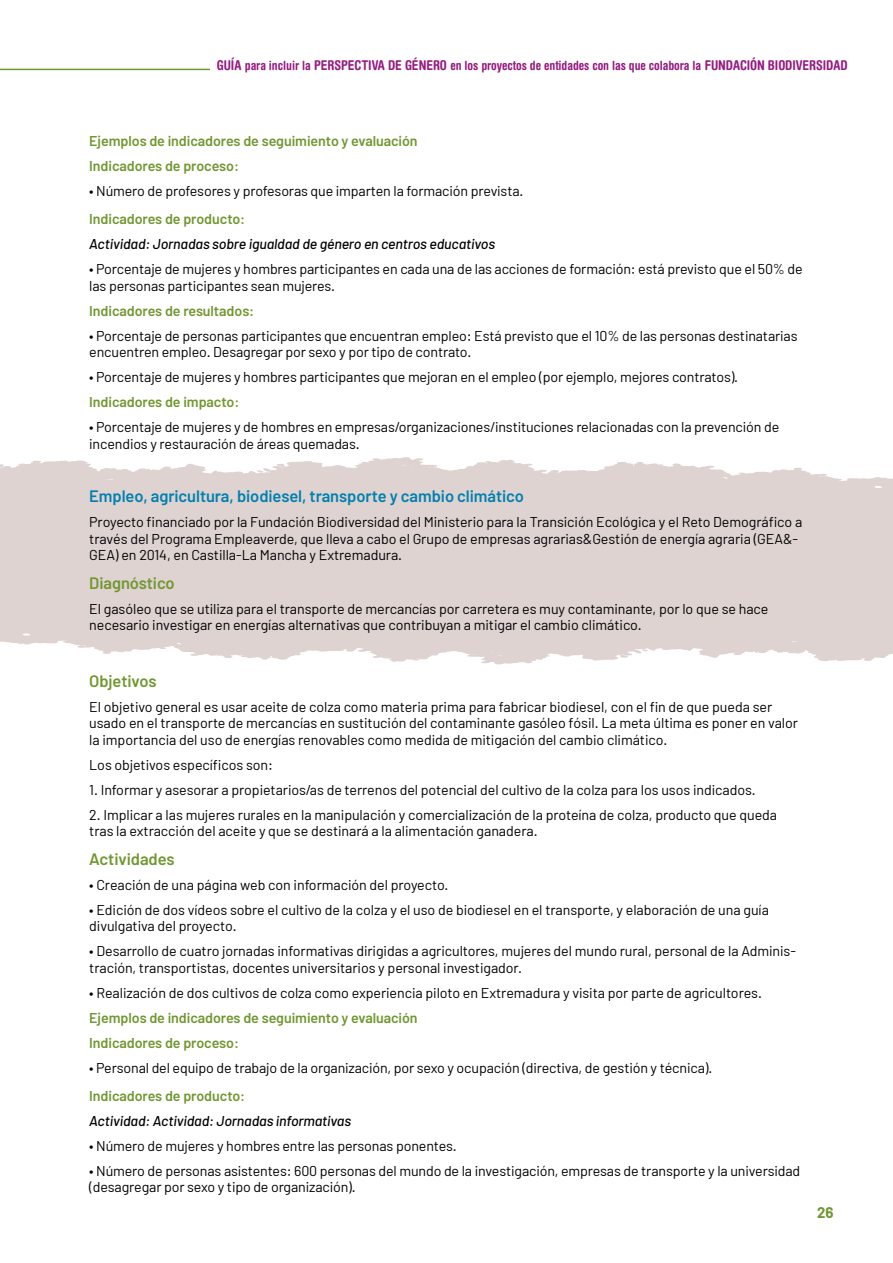
<style>
.page{position:relative;width:893px;height:1263px;background:#fff}
.page>*{position:absolute;margin:0;border:0;box-sizing:border-box;transform-origin:0 0}
.t1{font:600 16.5px "Barlow";letter-spacing:-.005em;color:#0080af}
.t2{font:600 16.5px "Barlow";letter-spacing:-.005em;color:#709730}
.t3{font:700 15px "Barlow";color:#709730}
.t4{font:14.25px/16.5px "Barlow";letter-spacing:-.005em;color:#000}
.t5{font:600 14.25px/25px "Barlow";letter-spacing:-.005em;color:#709730}
.t6{font:italic 500 14.25px "Barlow";letter-spacing:-.01em;color:#000}
.t7{font:700 condensed 12.75px "Helvetica Rounded";letter-spacing:-.005em;color:#951b81}
.s1{font-size:13.5px}
</style>
<div class="page">
<hr style="left:0;top:69px;width:210px;height:1px;background:#709730">
<svg style="left:0;top:457px;width:893px;height:36px;fill:#ded3d0"></svg>
<div style="left:0;top:493px;width:893px;height:171px;background:#ded3d0"></div>
<p class="t7" style="left:217px;top:58px;width:632px"><span class="s1">GUÍA</span> para incluir la <span class="s1">PERSPECTIVA DE GÉNERO</span> en los proyectos de entidades con las que colabora la <span class="s1">FUNDACIÓN BIODIVERSIDAD</span></p>
<p class="t5" style="left:89px;top:130px;width:330px">Ejemplos de indicadores de seguimiento y evaluación<br>Indicadores de proceso:</p>
<p class="t4" style="left:89px;top:184px;width:436px">• Número de profesores y profesoras que imparten la formación prevista.</p>
<p class="t5" style="left:89px;top:208px;width:158px">Indicadores de producto:</p>
<p class="t6" style="left:89px;top:239px;width:407px">Actividad: Jornadas sobre igualdad de género en centros educativos</p>
<p class="t4" style="left:89px;top:262px;width:715px">• Porcentaje de mujeres y hombres participantes en cada una de las acciones de formación: está previsto que el 50% de las personas participantes sean mujeres.</p>
<p class="t5" style="left:89px;top:300px;width:167px">Indicadores de resultados:</p>
<p class="t4" style="left:89px;top:329px;width:710px">• Porcentaje de personas participantes que encuentran empleo: Está previsto que el 10% de las personas destinatarias encuentren empleo. Desagregar por sexo y por tipo de contrato.</p>
<p class="t4" style="left:89px;top:370px;width:650px">• Porcentaje de mujeres y hombres participantes que mejoran en el empleo (por ejemplo, mejores contratos).</p>
<p class="t5" style="left:89px;top:391px;width:152px">Indicadores de impacto:</p>
<p class="t4" style="left:89px;top:420px;width:691px">• Porcentaje de mujeres y de hombres en empresas/organizaciones/instituciones relacionadas con la prevención de incendios y restauración de áreas quemadas.</p>
<p class="t1" style="left:89px;top:490px;width:436px">Empleo, agricultura, biodiesel, transporte y cambio climático</p>
<p class="t4" style="left:89px;top:513px;width:714px">Proyecto financiado por la Fundación Biodiversidad del Ministerio para la Transición Ecológica y el Reto Demográfico a través del Programa Empleaverde, que lleva a cabo el Grupo de empresas agrarias&amp;Gestión de energía agraria (GEA&amp;-<br>GEA) en 2014, en Castilla-La Mancha y Extremadura.</p>
<p class="t2" style="left:89px;top:577px;width:87px">Diagnóstico</p>
<p class="t4" style="left:89px;top:601px;width:681px">El gasóleo que se utiliza para el transporte de mercancías por carretera es muy contaminante, por lo que se hace necesario investigar en energías alternativas que contribuyan a mitigar el cambio climático.</p>
<p class="t2" style="left:89px;top:675px;width:69px">Objetivos</p>
<p class="t4" style="left:89px;top:698px;width:710px">El objetivo general es usar aceite de colza como materia prima para fabricar biodiesel, con el fin de que pueda ser usado en el transporte de mercancías en sustitución del contaminante gasóleo fósil. La meta última es poner en valor la importancia del uso de energías renovables como medida de mitigación del cambio climático.</p>
<p class="t4" style="left:89px;top:756px;width:185px">Los objetivos específicos son:</p>
<p class="t4" style="left:89px;top:782px;width:668px">1. Informar y asesorar a propietarios/as de terrenos del potencial del cultivo de la colza para los usos indicados.</p>
<p class="t4" style="left:89px;top:807px;width:689px">2. Implicar a las mujeres rurales en la manipulación y comercialización de la proteína de colza, producto que queda tras la extracción del aceite y que se destinará a la alimentación ganadera.</p>
<p class="t2" style="left:89px;top:846px;width:87px">Actividades</p>
<p class="t4" style="left:89px;top:877px;width:361px">• Creación de una página web con información del proyecto.</p>
<p class="t4" style="left:89px;top:902px;width:681px">• Edición de dos vídeos sobre el cultivo de la colza y el uso de biodiesel en el transporte, y elaboración de una guía divulgativa del proyecto.</p>
<p class="t4" style="left:89px;top:944px;width:708px">• Desarrollo de cuatro jornadas informativas dirigidas a agricultores, mujeres del mundo rural, personal de la Adminis&shy;tración, transportistas, docentes universitarios y personal investigador.</p>
<p class="t4" style="left:89px;top:985px;width:674px">• Realización de dos cultivos de colza como experiencia piloto en Extremadura y visita por parte de agricultores.</p>
<p class="t5" style="left:89px;top:1006px;width:330px">Ejemplos de indicadores de seguimiento y evaluación<br>Indicadores de proceso:</p>
<p class="t4" style="left:89px;top:1060px;width:624px">• Personal del equipo de trabajo de la organización, por sexo y ocupación (directiva, de gestión y técnica).</p>
<p class="t5" style="left:89px;top:1085px;width:158px">Indicadores de producto:</p>
<p class="t6" style="left:89px;top:1115px;width:263px">Actividad: Actividad: Jornadas informativas</p>
<p class="t4" style="left:89px;top:1139px;width:369px">• Número de mujeres y hombres entre las personas ponentes.</p>
<p class="t4" style="left:89px;top:1164px;width:712px">• Número de personas asistentes: 600 personas del mundo de la investigación, empresas de transporte y la universidad (desagregar por sexo y tipo de organización).</p>
<p class="t3" style="left:817px;top:1204px;width:18px">26</p>
</div>
